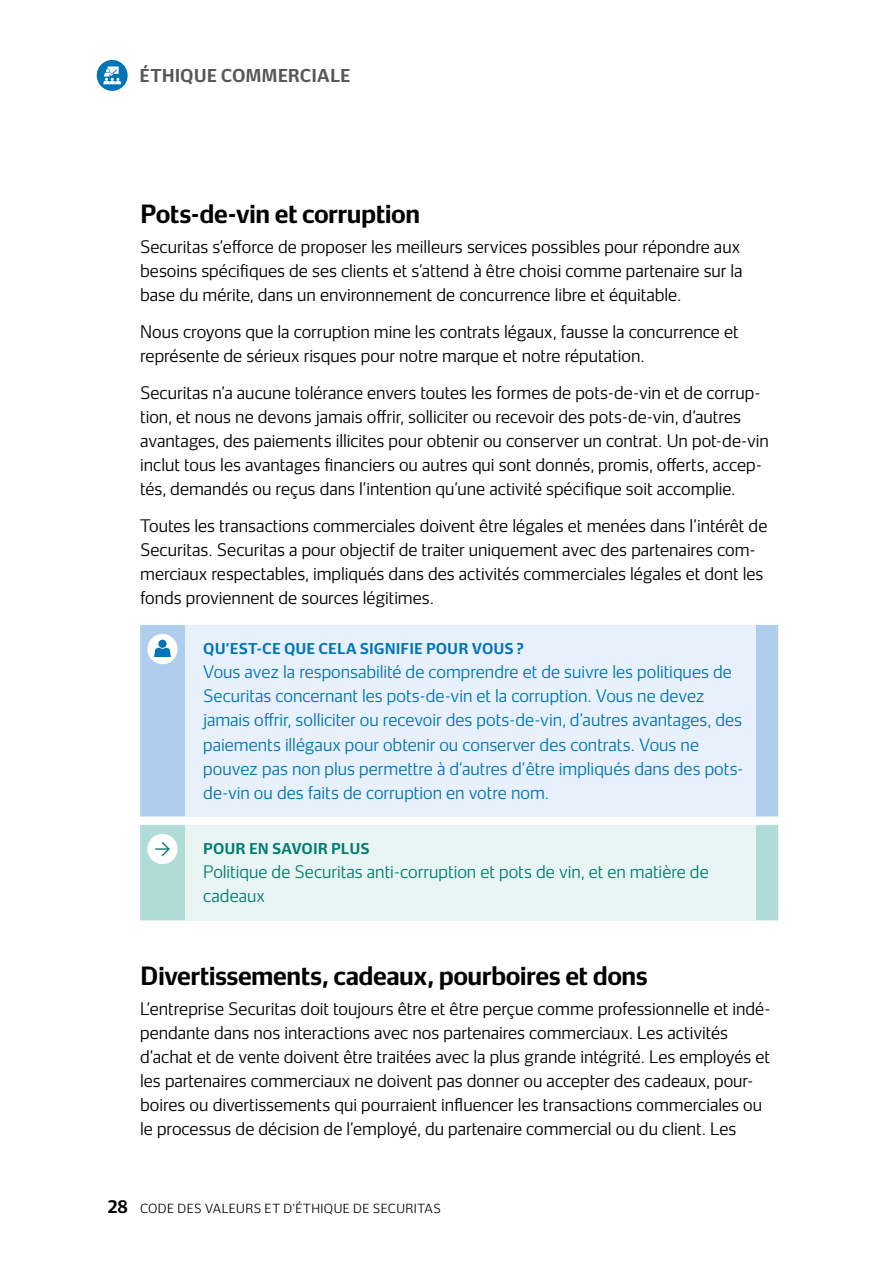
<style>
.page{position:relative;width:893px;height:1263px;background:#fff}
.page>*{position:absolute;margin:0;border:0;box-sizing:border-box;transform-origin:0 0}
.t1{font:700 24px "Securitas Sans";letter-spacing:-.025em;color:#000}
.t2{font:700 16.95px "Securitas Sans";letter-spacing:-.005em;color:#575756}
.t3{font:300 16.5px/24px "Securitas Sans";color:#000}
.t4{font:300 16.5px/24px "Securitas Sans";color:#0074b6}
.t5{font:300 16.5px/24px "Securitas Sans";color:#007d72}
.t6{font:700 14.25px "Securitas Sans";letter-spacing:.005em;color:#0074b6}
.t7{font:700 14.25px "Securitas Sans";letter-spacing:.005em;color:#007d72}
.t8{font:300 12px "Securitas Sans";letter-spacing:.035em;color:#000}
.s1{font-weight:700;font-size:16.5px}
</style>
<div class="page">
<div style="left:140px;top:625px;width:638px;height:191px;background:#afceee"></div>
<div style="left:185px;top:625px;width:571px;height:191px;background:#e8f1fb"></div>
<div style="left:147px;top:634px;width:31px;height:30px;background:#fff;border-radius:50%"></div>
<div style="left:158px;top:640px;width:9px;height:8px;background:#0074b6;border-radius:50%"></div>
<svg style="left:154px;top:647px;width:17px;height:10px"></svg>
<div style="left:140px;top:825px;width:638px;height:95px;background:#b0dbd7"></div>
<div style="left:185px;top:825px;width:571px;height:95px;background:#e9f5f4"></div>
<div style="left:147px;top:834px;width:31px;height:30px;background:#fff;border-radius:50%"></div>
<svg style="left:155px;top:842px;width:15px;height:14px"></svg>
<div style="left:97px;top:60px;width:31px;height:31px;background:#0074b6;border-radius:50%"></div>
<div style="left:108px;top:67px;width:11px;height:7px;background:#fff"></div>
<svg style="left:103px;top:69px;width:18px;height:15px"></svg>
<p class="t2" style="left:140px;top:61px;width:212px">ÉTHIQUE COMMERCIALE</p>
<h1 class="t1" style="left:140px;top:193px;width:281px">Pots-de-vin et corruption</h1>
<p class="t3" style="left:140px;top:233px;width:604px">Securitas s’efforce de proposer les meilleurs services possibles pour répondre aux besoins spécifiques de ses clients et s’attend à être choisi comme partenaire sur la base du mérite, dans un environnement de concurrence libre et équitable.</p>
<p class="t3" style="left:140px;top:318px;width:600px">Nous croyons que la corruption mine les contrats légaux, fausse la concurrence et représente de sérieux risques pour notre marque et notre réputation.</p>
<p class="t3" style="left:140px;top:379px;width:630px">Securitas n’a aucune tolérance envers toutes les formes de pots-de-vin et de corrup&shy;tion, et nous ne devons jamais offrir, solliciter ou recevoir des pots-de-vin, d’autres avantages, des paiements illicites pour obtenir ou conserver un contrat. Un pot-de-vin inclut tous les avantages financiers ou autres qui sont donnés, promis, offerts, accep&shy;tés, demandés ou reçus dans l’intention qu’une activité spécifique soit accomplie.</p>
<p class="t3" style="left:140px;top:512px;width:629px">Toutes les transactions commerciales doivent être légales et menées dans l’intérêt de Securitas. Securitas a pour objectif de traiter uniquement avec des partenaires com&shy;merciaux respectables, impliqués dans des activités commerciales légales et dont les fonds proviennent de sources légitimes.</p>
<p class="t6" style="left:203px;top:637px;width:322px">QU’EST-CE QUE CELA SIGNIFIE POUR VOUS ?</p>
<p class="t4" style="left:203px;top:658px;width:542px">Vous avez la responsabilité de comprendre et de suivre les politiques de Securitas concernant les pots-de-vin et la corruption. Vous ne devez jamais offrir, solliciter ou recevoir des pots-de-vin, d’autres avantages, des paiements illégaux pour obtenir ou conserver des contrats. Vous ne pouvez pas non plus permettre à d’autres d’être impliqués dans des pots&shy;de-vin ou des faits de corruption en votre nom.</p>
<p class="t7" style="left:203px;top:836px;width:168px">POUR EN SAVOIR PLUS</p>
<p class="t5" style="left:203px;top:858px;width:507px">Politique de Securitas anti-corruption et pots de vin, et en matière de cadeaux</p>
<h1 class="t1" style="left:140px;top:955px;width:509px">Divertissements, cadeaux, pourboires et dons</h1>
<p class="t3" style="left:140px;top:995px;width:632px">L’entreprise Securitas doit toujours être et être perçue comme professionnelle et indé&shy;pendante dans nos interactions avec nos partenaires commerciaux. Les activités d’achat et de vente doivent être traitées avec la plus grande intégrité. Les employés et les partenaires commerciaux ne doivent pas donner ou accepter des cadeaux, pour&shy;boires ou divertissements qui pourraient influencer les transactions commerciales ou le processus de décision de l’employé, du partenaire commercial ou du client. Les</p>
<p class="t8" style="left:107px;top:1198px;width:335px"><span class="s1">28</span> CODE DES VALEURS ET D’ÉTHIQUE DE SECURITAS</p>
</div>
